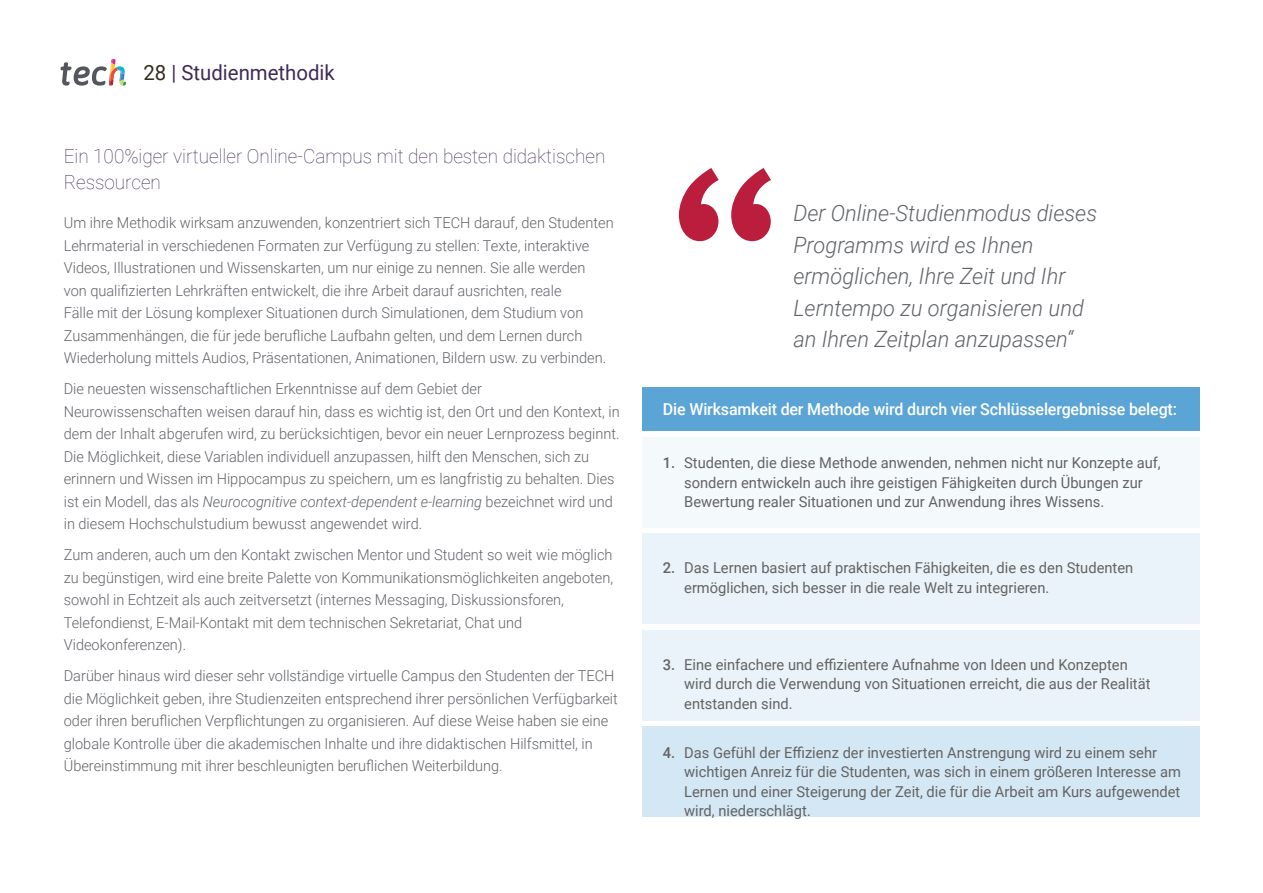
<style>
.page{position:relative;width:1263px;height:893px;background:#fff}
.page>*{position:absolute;margin:0;border:0;box-sizing:border-box;transform-origin:0 0}
.t1{font:italic 300 22.5px/31.5px "Roboto";color:#61646a}
.t2{font:21px "Roboto";color:#3e2b56}
.t3{font:100 19.5px/25.5px "Roboto";color:#3e2b56}
.t4{font:500 16.5px "Roboto";letter-spacing:-.01em;color:#fff}
.t5{font:300 15px/22.5px "Roboto";color:#61646a}
.t6{font:15px/19.5px "Roboto";color:#646363}
.s1{color:#312e20}
.s2{font-style:italic}
.s3{font-weight:500}
</style>
<div class="page">
<div style="left:642px;top:387px;width:557px;height:44px;background:#5aa5d6"></div>
<div style="left:642px;top:726px;width:557px;height:90px;background:#d4e7f4"></div>
<div style="left:642px;top:630px;width:557px;height:90px;background:#e9f3f9"></div>
<div style="left:642px;top:534px;width:557px;height:90px;background:#e9f3f9"></div>
<div style="left:642px;top:437px;width:557px;height:90px;background:#f4f9fc"></div>
<svg style="left:679px;top:168px;width:92px;height:73px"></svg>
<svg style="left:61px;top:59px;width:65px;height:27px"></svg>
<h2 class="t2" style="left:144px;top:57px;width:193px"><span class="s1">28</span> | Studienmethodik</h2>
<h3 class="t3" style="left:64px;top:143px;width:543px">Ein 100%iger virtueller Online-Campus mit den besten didaktischen<br>Ressourcen</h3>
<p class="t5" style="left:64px;top:211px;width:551px">Um ihre Methodik wirksam anzuwenden, konzentriert sich TECH darauf, den Studenten Lehrmaterial in verschiedenen Formaten zur Verfügung zu stellen: Texte, interaktive Videos, Illustrationen und Wissenskarten, um nur einige zu nennen. Sie alle werden<br>von qualifizierten Lehrkräften entwickelt, die ihre Arbeit darauf ausrichten, reale<br>Fälle mit der Lösung komplexer Situationen durch Simulationen, dem Studium von Zusammenhängen, die für jede berufliche Laufbahn gelten, und dem Lernen durch Wiederholung mittels Audios, Präsentationen, Animationen, Bildern usw. zu verbinden.</p>
<p class="t5" style="left:64px;top:377px;width:557px">Die neuesten wissenschaftlichen Erkenntnisse auf dem Gebiet der Neurowissenschaften weisen darauf hin, dass es wichtig ist, den Ort und den Kontext, in dem der Inhalt abgerufen wird, zu berücksichtigen, bevor ein neuer Lernprozess beginnt.<br>Die Möglichkeit, diese Variablen individuell anzupassen, hilft den Menschen, sich zu erinnern und Wissen im Hippocampus zu speichern, um es langfristig zu behalten. Dies ist ein Modell, das als <span class="s2">Neurocognitive context-dependent e-learning</span> bezeichnet wird und in diesem Hochschulstudium bewusst angewendet wird.</p>
<p class="t5" style="left:64px;top:543px;width:551px">Zum anderen, auch um den Kontakt zwischen Mentor und Student so weit wie möglich zu begünstigen, wird eine breite Palette von Kommunikationsmöglichkeiten angeboten, sowohl in Echtzeit als auch zeitversetzt (internes Messaging, Diskussionsforen, Telefondienst, E-Mail-Kontakt mit dem technischen Sekretariat, Chat und Videokonferenzen).</p>
<p class="t5" style="left:64px;top:664px;width:556px">Darüber hinaus wird dieser sehr vollständige virtuelle Campus den Studenten der TECH die Möglichkeit geben, ihre Studienzeiten entsprechend ihrer persönlichen Verfügbarkeit oder ihren beruflichen Verpflichtungen zu organisieren. Auf diese Weise haben sie eine globale Kontrolle über die akademischen Inhalte und ihre didaktischen Hilfsmittel, in Übereinstimmung mit ihrer beschleunigten beruflichen Weiterbildung.</p>
<h1 class="t1" style="left:793px;top:197px;width:305px">Der Online-Studienmodus dieses<br>Programms wird es Ihnen ermöglichen, Ihre Zeit und Ihr<br>Lerntempo zu organisieren und an Ihren Zeitplan anzupassen“</h1>
<p class="t4" style="left:663px;top:398px;width:515px">Die Wirksamkeit der Methode wird durch vier Schlüsselergebnisse belegt:</p>
<p class="t6" style="left:684px;top:452px;width:478px;text-indent:-21px"><span class="s3">1.</span> Studenten, die diese Methode anwenden, nehmen nicht nur Konzepte auf, sondern entwickeln auch ihre geistigen Fähigkeiten durch Übungen zur<br>Bewertung realer Situationen und zur Anwendung ihres Wissens.</p>
<p class="t6" style="left:684px;top:558px;width:451px;text-indent:-21px"><span class="s3">2.</span> Das Lernen basiert auf praktischen Fähigkeiten, die es den Studenten ermöglichen, sich besser in die reale Welt zu integrieren.</p>
<p class="t6" style="left:684px;top:654px;width:468px;text-indent:-21px"><span class="s3">3.</span> Eine einfachere und effizientere Aufnahme von Ideen und Konzepten wird durch die Verwendung von Situationen erreicht, die aus der Realität entstanden sind.</p>
<p class="t6" style="left:684px;top:742px;width:498px;text-indent:-21px"><span class="s3">4.</span> Das Gefühl der Effizienz der investierten Anstrengung wird zu einem sehr wichtigen Anreiz für die Studenten, was sich in einem größeren Interesse am Lernen und einer Steigerung der Zeit, die für die Arbeit am Kurs aufgewendet wird, niederschlägt.</p>
</div>
